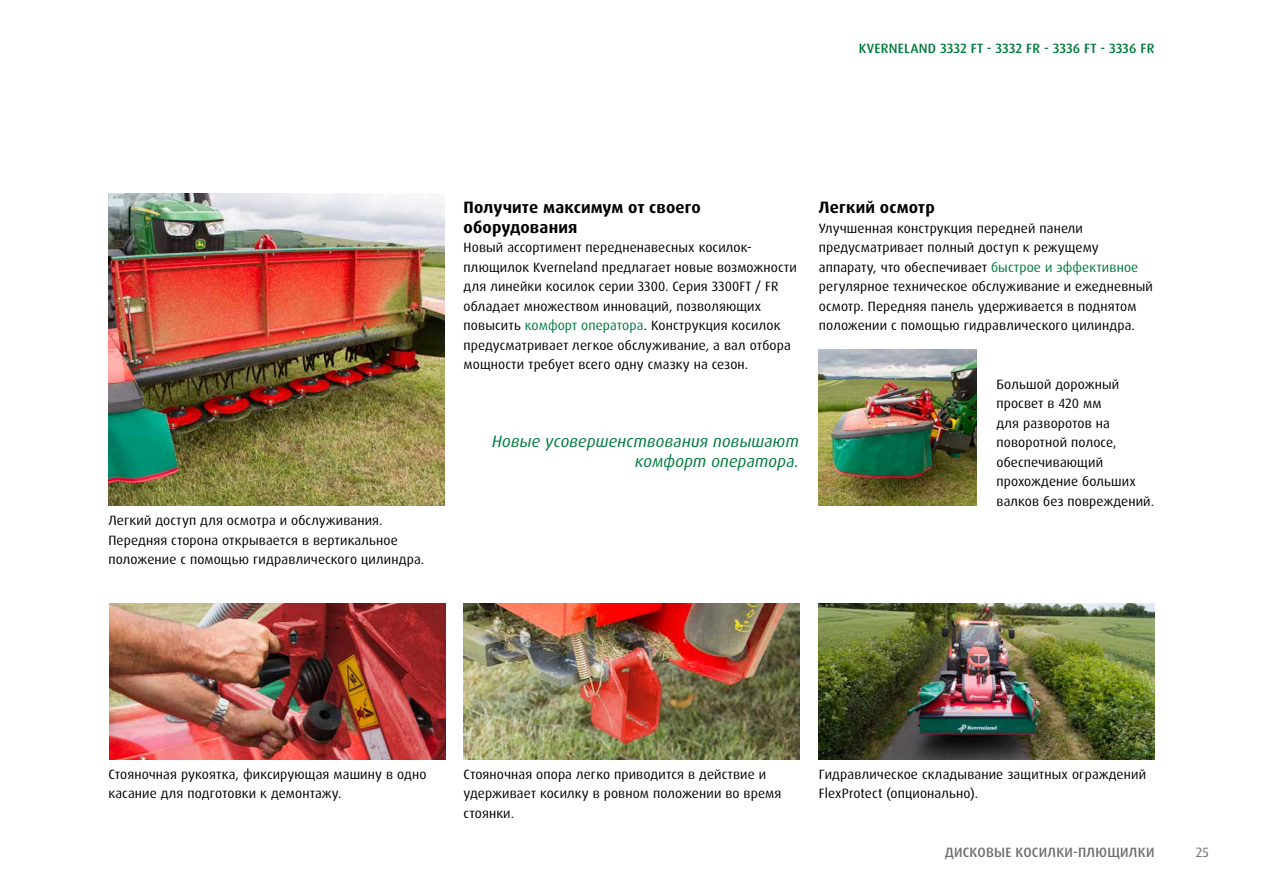
<style>
.page{position:relative;width:1263px;height:893px;background:#fff}
.page>*{position:absolute;margin:0;border:0;box-sizing:border-box;transform-origin:0 0}
.t1{font:700 16.5px/19.5px "Dax Pro";letter-spacing:.01em;color:#000}
.t2{font:italic 16.5px/19.5px "Dax Pro";letter-spacing:.01em;color:#007b3d;text-align:right}
.t3{font:13.5px/19.5px "Dax Pro";letter-spacing:.01em;color:#000}
.t4{font:500 13.5px "Dax Pro";letter-spacing:.02em;color:#007b3d}
.t5{font:500 13.5px "Dax Pro";letter-spacing:.02em;color:#706f6f}
.t6{font:13.5px "Dax Pro";color:#706f6f}
.s1{color:#007b3d}
</style>
<div class="page">
<img style="left:464px;top:603px;width:335px;height:156px">
<img style="left:109px;top:603px;width:336px;height:156px">
<img style="left:108px;top:194px;width:336px;height:312px">
<img style="left:819px;top:603px;width:335px;height:156px">
<img style="left:819px;top:350px;width:158px;height:156px">
<p class="t4" style="left:859px;top:40px;width:297px">KVERNELAND 3332 FT - 3332 FR - 3336 FT - 3336 FR</p>
<p class="t3" style="left:108px;top:511px;width:317px">Легкий доступ для осмотра и обслуживания.<br>Передняя сторона открывается в вертикальное положение с помощью гидравлического цилиндра.</p>
<p class="t1" style="left:464px;top:198px;width:239px">Получите максимум от своего оборудования</p>
<p class="t3" style="left:464px;top:238px;width:335px">Новый ассортимент передненавесных косилок&shy;плющилок Kverneland предлагает новые возможности для линейки косилок серии 3300. Серия 3300FT / FR обладает множеством инноваций, позволяющих повысить <span class="s1">комфорт оператора</span>. Конструкция косилок предусматривает легкое обслуживание, а вал отбора мощности требует всего одну смазку на сезон.</p>
<p class="t2" style="left:492px;top:432px;width:308px">Новые усовершенствования повышают комфорт оператора.</p>
<p class="t1" style="left:819px;top:198px;width:118px">Легкий осмотр</p>
<p class="t3" style="left:819px;top:218px;width:336px">Улучшенная конструкция передней панели предусматривает полный доступ к режущему аппарату, что обеспечивает <span class="s1">быстрое и эффективное </span>регулярное техническое обслуживание и ежедневный осмотр. Передняя панель удерживается в поднятом положении с помощью гидравлического цилиндра.</p>
<p class="t3" style="left:996px;top:374px;width:159px">Большой дорожный просвет в 420 мм<br>для разворотов на поворотной полосе, обеспечивающий прохождение больших валков без повреждений.</p>
<p class="t3" style="left:108px;top:764px;width:320px">Стояночная рукоятка, фиксирующая машину в одно касание для подготовки к демонтажу.</p>
<p class="t3" style="left:464px;top:764px;width:319px">Стояночная опора легко приводится в действие и удерживает косилку в ровном положении во время стоянки.</p>
<p class="t3" style="left:819px;top:764px;width:329px">Гидравлическое складывание защитных ограждений<br>FlexProtect (опционально).</p>
<p class="t5" style="left:945px;top:843px;width:211px">ДИСКОВЫЕ КОСИЛКИ-ПЛЮЩИЛКИ</p>
<p class="t6" style="left:1196px;top:843px;width:15px">25</p>
</div>
